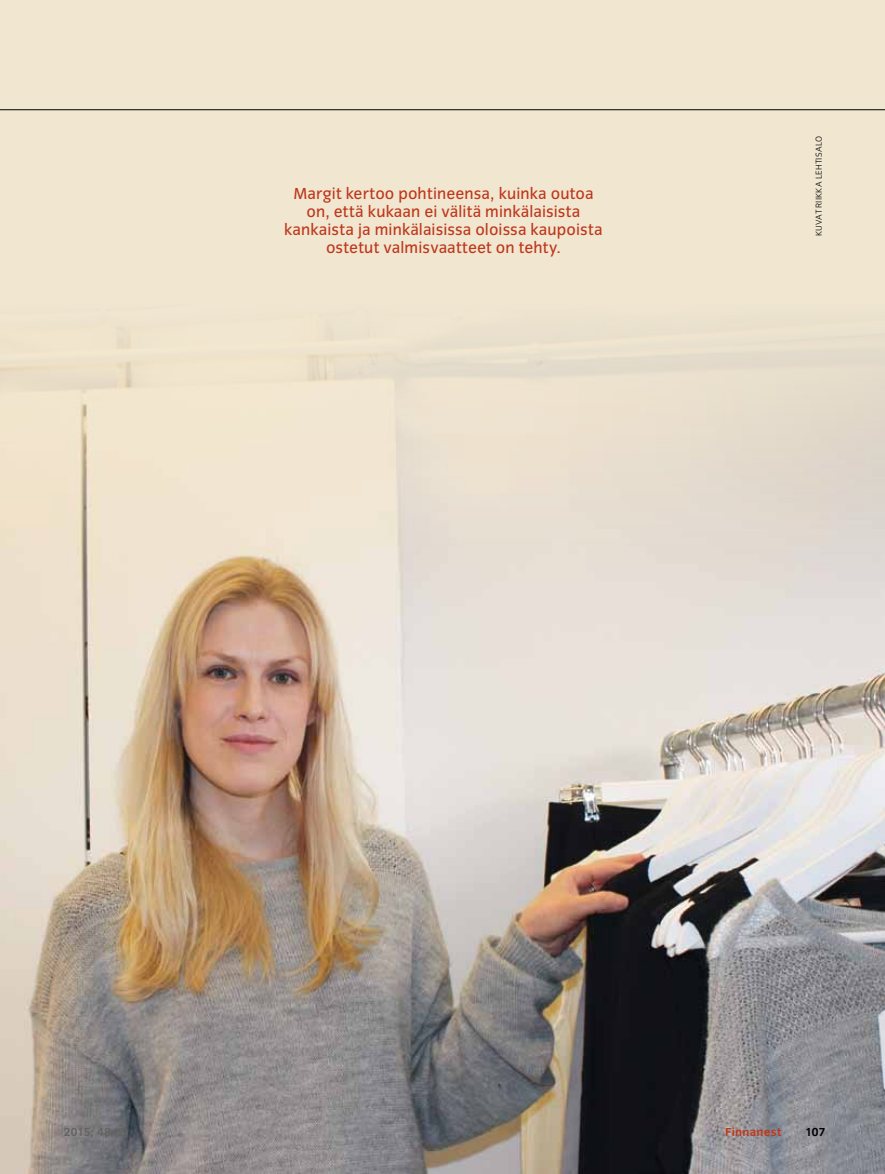
<style>
.page{position:relative;width:885px;height:1174px;background:#fff}
.page>*{position:absolute;margin:0;border:0;box-sizing:border-box;transform-origin:0 0}
.t1{font:16.5px/18px "Congress Sans";letter-spacing:.005em;color:#be381c;text-align:center}
.t2{font:700 12px "Congress Sans";letter-spacing:.015em;color:#646463}
.t3{font:700 12px "Congress Sans";color:#be381c}
.t4{font:700 12px "Congress Sans";color:#000}
.t5{font:300 9px "Congress Sans";letter-spacing:.03em;color:#000}
</style>
<div class="page">
<div style="left:0;top:0;width:884px;height:1174px;background:#f1e7d1"></div>
<img style="left:0;top:328px;width:884px;height:846px">
<hr style="left:0;top:109px;width:884px;height:1px;background:#000">
<p class="t1" style="left:284px;top:184px;width:320px">Margit kertoo pohtineensa, kuinka outoa on, että kukaan ei välitä minkälaisista kankaista ja minkälaisissa oloissa kaupoista ostetut valmisvaatteet on tehty.</p>
<p class="t5" style="left:813px;top:236px;width:100px;rotate:-90deg">Kuvat Riikka Lehtisalo</p>
<p class="t2" style="left:64px;top:1125px;width:66px">2015; 48 (2)</p>
<p class="t3" style="left:725px;top:1125px;width:58px">Finnanest</p>
<p class="t4" style="left:805px;top:1125px;width:21px">107</p>
</div>
